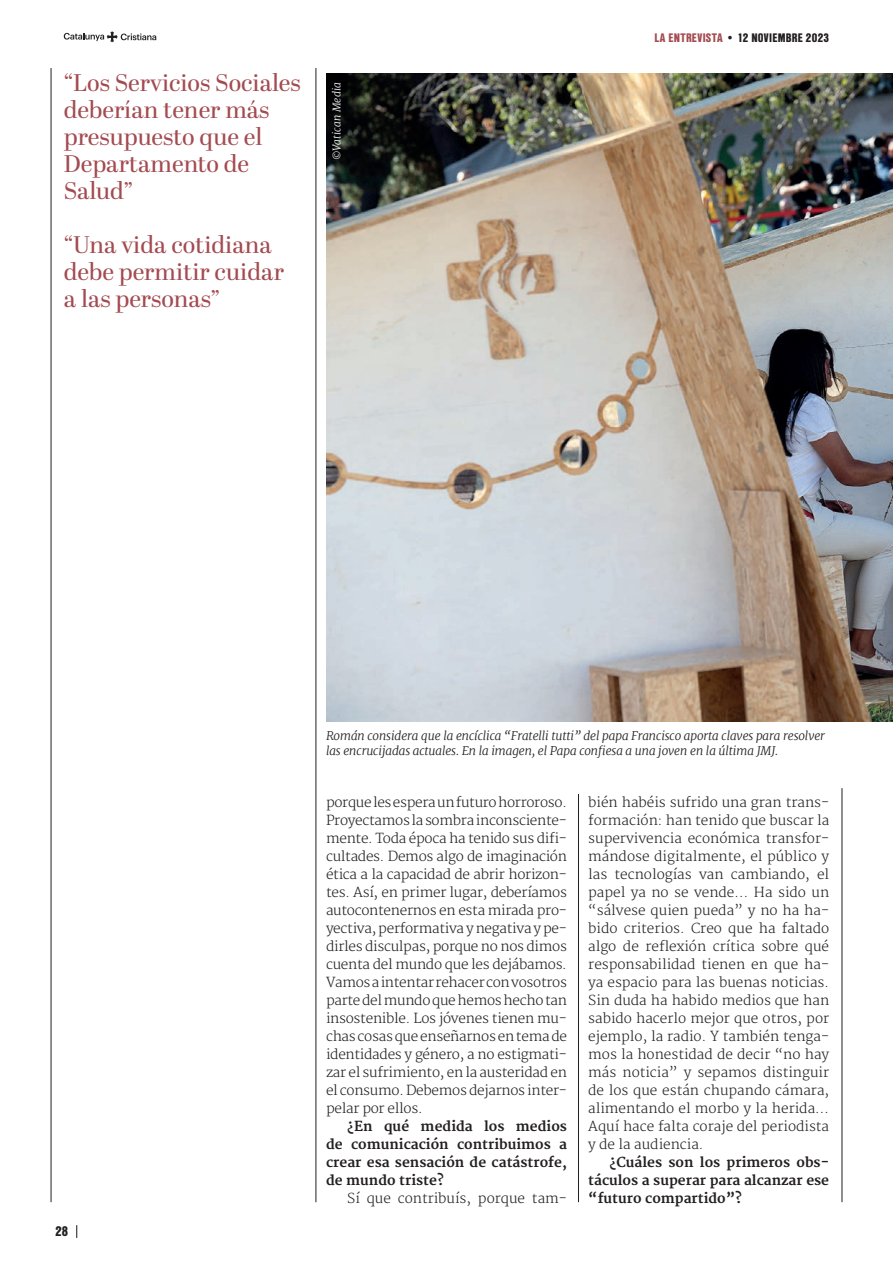
<style>
.page{position:relative;width:893px;height:1263px;background:#fff}
.page>*{position:absolute;margin:0;border:0;box-sizing:border-box;transform-origin:0 0}
.DESTACATS_1_PRIMER_PLA{font:24px/27px "Abril Display";color:#a34b51}
.TEXTO_PPAL_ESP{font:300 13.5px/18px "Merriweather";color:#231f20;text-align:justify}
.TEXTO_PPAL_ESP-2{font:700 13.5px/18px "Merriweather";color:#231f20;text-align:justify}
.t1{font:900 13.5px "Nimbus San Con LOT";color:#231f20}
.PEU_FOTO{font:italic 300 12px/15px "Merriweather";letter-spacing:-.01em;color:#231f20}
.t2{font:900 12px "Nimbus San Con LOT";letter-spacing:.025em;color:#231f20}
.CODINACHPETIT{font:italic 300 10.5px "Merriweather";letter-spacing:.01em;color:#fff}
.s1{color:#a34b51}
</style>
<div class="page">
<hr style="left:578px;top:794px;width:1px;height:408px;background:#231f20">
<hr style="left:842px;top:788px;width:1px;height:414px;background:#231f20">
<hr style="left:51px;top:68px;width:1px;height:1134px;background:#231f20">
<hr style="left:316px;top:68px;width:1px;height:1134px;background:#231f20">
<img style="left:326px;top:73px;width:567px;height:648px">
<svg style="left:76px;top:1225px;width:1px;height:13px"></svg>
<svg style="left:64px;top:31px;width:92px;height:11px"></svg>
<p class="DESTACATS_1_PRIMER_PLA" style="left:64px;top:71px;width:238px">“Los Servicios Sociales deberían tener más presupuesto que el<br>Departamento de<br>Salud”</p>
<p class="DESTACATS_1_PRIMER_PLA" style="left:64px;top:233px;width:222px">“Una vida cotidiana debe permitir cuidar a las personas”</p>
<p class="CODINACHPETIT" style="left:330px;top:160px;width:80px;rotate:-90deg">©Vatican Media</p>
<p class="t2" style="left:654px;top:28px;width:176px"><span class="s1">LA ENTREVISTA</span> • 12 NOVIEMBRE 2023</p>
<p class="t1" style="left:55px;top:1221px;width:14px">28</p>
<p class="PEU_FOTO" style="left:326px;top:728px;width:501px">Román considera que la encíclica “Fratelli tutti” del papa Francisco aporta claves para resolver las encrucijadas actuales. En la imagen, el Papa confiesa a una joven en la última JMJ.</p>
<p class="TEXTO_PPAL_ESP" style="left:326px;top:793px;width:243px">porque les espera un futuro horroroso.<br>Proyectamos la sombra inconsciente&shy;mente. Toda época ha tenido sus difi&shy;cultades. Demos algo de imaginación ética a la capacidad de abrir horizon&shy;tes. Así, en primer lugar, deberíamos autocontenernos en esta mirada pro&shy;yectiva, performativa y negativa y pe&shy;dirles disculpas, porque no nos dimos cuenta del mundo que les dejábamos.<br>Vamos a intentar rehacer con vosotros parte del mundo que hemos hecho tan insostenible. Los jóvenes tienen mu&shy;chas cosas que enseñarnos en tema de identidades y género, a no estigmati&shy;zar el sufrimiento, en la austeridad en el consumo. Debemos dejarnos inter&shy;pelar por ellos.</p>
<p class="TEXTO_PPAL_ESP-2" style="left:326px;top:1117px;width:242px;text-indent:21px">¿En qué medida los medios de comunicación contribuimos a crear esa sensación de catástrofe, de mundo triste?</p>
<p class="TEXTO_PPAL_ESP" style="left:347px;top:1189px;width:221px">Sí que contribuís, porque tam-</p>
<p class="TEXTO_PPAL_ESP" style="left:588px;top:793px;width:242px">bién habéis sufrido una gran trans&shy;formación: han tenido que buscar la supervivencia económica transfor&shy;mándose digitalmente, el público y las tecnologías van cambiando, el papel ya no se vende... Ha sido un “sálvese quien pueda” y no ha ha&shy;bido criterios. Creo que ha faltado algo de reflexión crítica sobre qué responsabilidad tienen en que ha&shy;ya espacio para las buenas noticias.<br>Sin duda ha habido medios que han sabido hacerlo mejor que otros, por ejemplo, la radio. Y también tenga&shy;mos la honestidad de decir “no hay más noticia” y sepamos distinguir de los que están chupando cámara, alimentando el morbo y la herida...<br>Aquí hace falta coraje del periodista y de la audiencia.</p>
<p class="TEXTO_PPAL_ESP-2" style="left:588px;top:1153px;width:242px;text-indent:21px">¿Cuáles son los primeros obs&shy;táculos a superar para alcanzar ese “futuro compartido”?</p>
</div>
